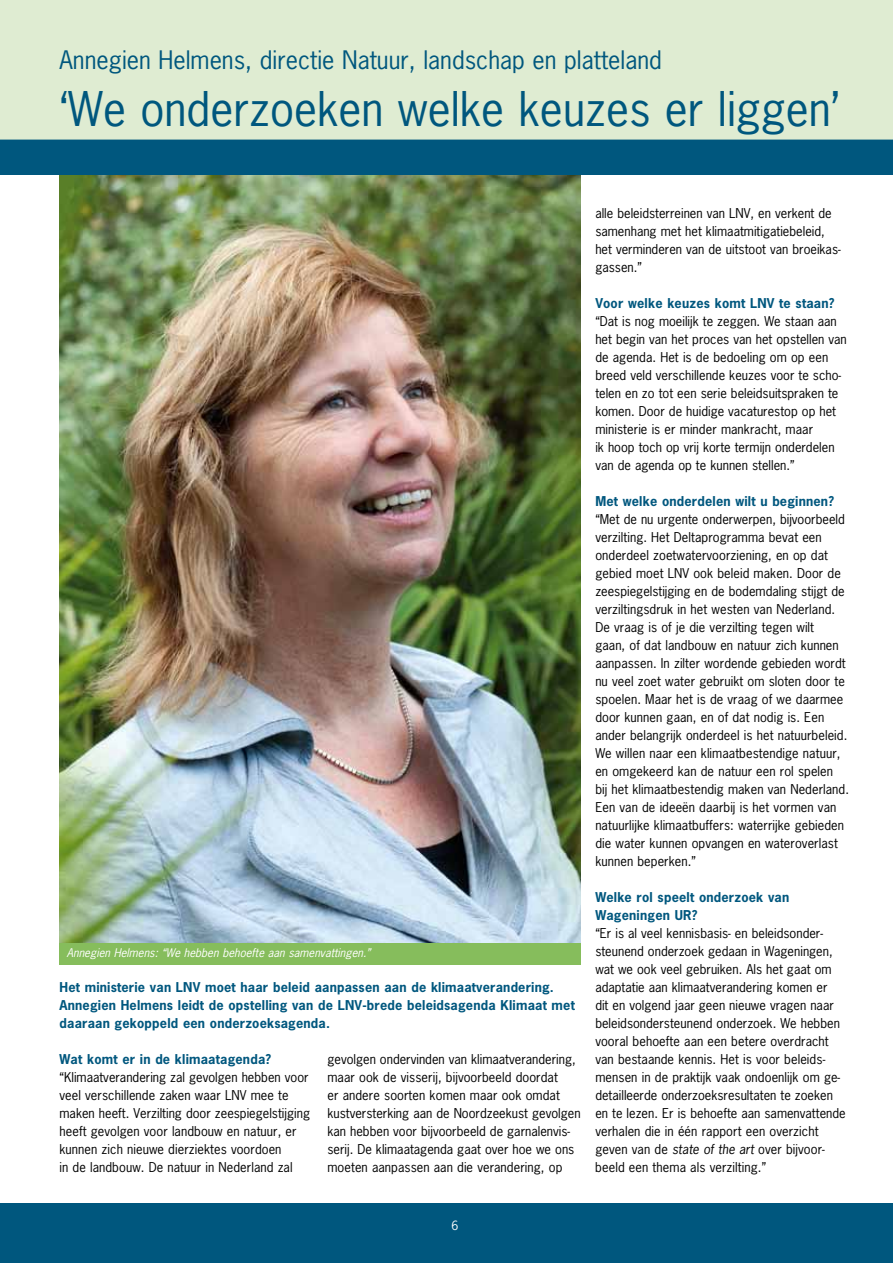
<style>
.page{position:relative;width:893px;height:1263px;background:#fff}
.page>*{position:absolute;margin:0;border:0;box-sizing:border-box;transform-origin:0 0}
.t1{font:45px "News Gothic Std";color:#00577e}
.t2{font:24px "News Gothic Std";color:#00577e}
.t3{font:12.75px/18px "News Gothic Std";letter-spacing:.005em;color:#000}
.t4{font:700 12.75px/18px "News Gothic Std";letter-spacing:.015em;color:#00577e}
.t5{font:12px "News Gothic Std";color:#fff}
.t6{font:italic 11.25px "News Gothic Std";color:#fff}
.s1{font-style:italic}
</style>
<div class="page">
<div style="left:0;top:0;width:893px;height:140px;background:#dfecd2"></div>
<div style="left:0;top:1203px;width:893px;height:60px;background:#00577e"></div>
<img style="left:60px;top:174px;width:521px;height:769px">
<div style="left:60px;top:943px;width:521px;height:21px;background:#86bd5c"></div>
<div style="left:0;top:140px;width:893px;height:34px;background:#00577e"></div>
<h2 class="t2" style="left:60px;top:44px;width:604px">Annegien Helmens, directie Natuur, landschap en platteland</h2>
<h1 class="t1" style="left:60px;top:80px;width:782px">‘We onderzoeken welke keuzes er liggen’</h1>
<p class="t6" style="left:67px;top:946px;width:308px">Annegien Helmens:“We hebben behoefte aan samenvattingen.”</p>
<p class="t4" style="left:60px;top:978px;width:517px">Het ministerie van LNV moet haar beleid aanpassen aan de klimaatverandering.<br>Annegien Helmens leidt de opstelling van de LNV-brede beleidsagenda Klimaat met daaraan gekoppeld een onderzoeksagenda.</p>
<p class="t4" style="left:60px;top:1050px;width:213px">Wat komt er in de klimaatagenda?</p>
<p class="t3" style="left:60px;top:1068px;width:252px">“Klimaatverandering zal gevolgen hebben voor veel verschillende zaken waar LNV mee te maken heeft. Verzilting door zeespiegelstijging heeft gevolgen voor landbouw en natuur, er kunnen zich nieuwe dierziektes voordoen<br>in de landbouw. De natuur in Nederland zal</p>
<p class="t3" style="left:327px;top:1050px;width:255px">gevolgen ondervinden van klimaatverandering, maar ook de visserij, bijvoorbeeld doordat<br>er andere soorten komen maar ook omdat kustversterking aan de Noordzeekust gevolgen kan hebben voor bijvoorbeeld de garnalenvis&shy;serij. De klimaatagenda gaat over hoe we ons moeten aanpassen aan die verandering, op</p>
<p class="t3" style="left:595px;top:204px;width:247px">alle beleidsterreinen van LNV, en verkent de samenhang met het klimaatmitigatiebeleid, het verminderen van de uitstoot van broeikas&shy;gassen.”</p>
<p class="t4" style="left:595px;top:294px;width:241px">Voor welke keuzes komt LNV te staan?</p>
<p class="t3" style="left:595px;top:312px;width:253px">“Dat is nog moeilijk te zeggen. We staan aan het begin van het proces van het opstellen van de agenda. Het is de bedoeling om op een breed veld verschillende keuzes voor te scho&shy;telen en zo tot een serie beleidsuitspraken te komen. Door de huidige vacaturestop op het ministerie is er minder mankracht, maar<br>ik hoop toch op vrij korte termijn onderdelen van de agenda op te kunnen stellen.”</p>
<p class="t4" style="left:595px;top:492px;width:240px">Met welke onderdelen wilt u beginnen?</p>
<p class="t3" style="left:595px;top:510px;width:255px">“Met de nu urgente onderwerpen, bijvoorbeeld verzilting. Het Deltaprogramma bevat een onderdeel zoetwatervoorziening, en op dat gebied moet LNV ook beleid maken. Door de zeespiegelstijging en de bodemdaling stijgt de verziltingsdruk in het westen van Nederland.<br>De vraag is of je die verzilting tegen wilt<br>gaan, of dat landbouw en natuur zich kunnen aanpassen. In zilter wordende gebieden wordt nu veel zoet water gebruikt om sloten door te spoelen. Maar het is de vraag of we daarmee door kunnen gaan, en of dat nodig is. Een ander belangrijk onderdeel is het natuurbeleid.<br>We willen naar een klimaatbestendige natuur, en omgekeerd kan de natuur een rol spelen<br>bij het klimaatbestendig maken van Nederland.<br>Een van de ideeën daarbij is het vormen van natuurlijke klimaatbuffers: waterrijke gebieden die water kunnen opvangen en wateroverlast kunnen beperken.”</p>
<p class="t4" style="left:595px;top:888px;width:195px">Welke rol speelt onderzoek van<br>Wageningen UR?</p>
<p class="t3" style="left:595px;top:924px;width:252px">“Er is al veel kennisbasis- en beleidsonder&shy;steunend onderzoek gedaan in Wageningen, wat we ook veel gebruiken. Als het gaat om adaptatie aan klimaatverandering komen er<br>dit en volgend jaar geen nieuwe vragen naar beleidsondersteunend onderzoek. We hebben vooral behoefte aan een betere overdracht van bestaande kennis. Het is voor beleids&shy;mensen in de praktijk vaak ondoenlijk om ge&shy;detailleerde onderzoeksresultaten te zoeken en te lezen. Er is behoefte aan samenvattende verhalen die in één rapport een overzicht geven van de <span class="s1">state of the art</span> over bijvoor&shy;beeld een thema als verzilting.”</p>
<p class="t5" style="left:452px;top:1217px;width:8px">6</p>
</div>
